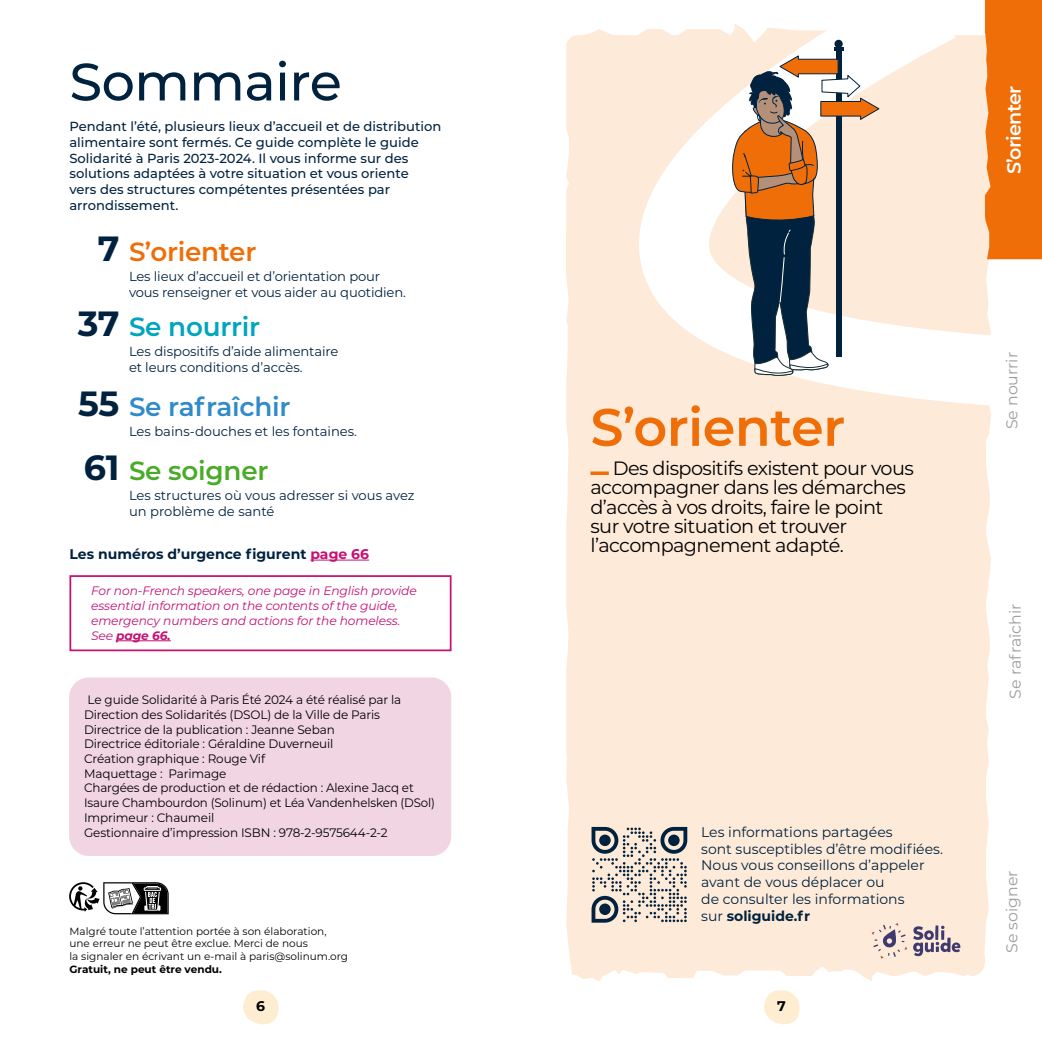
<style>
.page{position:relative;width:1042px;height:1042px;background:#fff}
.page>*{position:absolute;margin:0;border:0;box-sizing:border-box;transform-origin:0 0}
.Titre_1{font:600 52.5px "Montserrat";letter-spacing:-.01em;color:#ef6e07}
.t1{font:500 52.5px "Montserrat";letter-spacing:-.01em;color:#00223f}
.t2{font:600 26.25px "Montserrat";letter-spacing:-.01em;color:#318bc9}
.t3{font:600 26.25px "Montserrat";letter-spacing:-.01em;color:#ef6e07}
.t4{font:600 26.25px "Montserrat";letter-spacing:-.01em;color:#00a5be}
.t5{font:600 26.25px "Montserrat";letter-spacing:-.01em;color:#49ab28}
.chapo{font:19.25px "Montserrat";letter-spacing:-.03em;color:#000}
.t6{font:600 19.25px "Montserrat";letter-spacing:-.04em;color:#fff}
.t7{font:15.75px "Montserrat";color:#9d9e9e}
.t8{font:14px/16.8px "Montserrat";color:#00223f}
.Courant_-adresse{font:700 14px "Montserrat";color:#00223f}
.t9{font:700 14px "Montserrat";color:#000}
.Courant_-adresse-2{font:500 13.12px/15.8px "Montserrat";color:#00223f}
.t10{font:13.12px/15.8px "Montserrat";letter-spacing:-.01em;color:#00223f}
.t11{font:12.25px/14.7px "Montserrat";letter-spacing:-.01em;color:#000}
.ENCART_anglais{font:italic 12.25px/14.7px "Montserrat";letter-spacing:-.01em;color:#c41174}
.t12{font:10.5px/12.6px "Montserrat";color:#000}
.t13{font:700 10.5px "Montserrat";color:#000}
.s1{font-weight:700;font-size:35px;color:#00223f}
.s2{color:#c41174}
.s3{font-weight:700}
.s4{font-weight:400}
</style>
<div class="page">
<svg style="left:764px;top:990px;width:35px;height:34px"></svg>
<svg style="left:243px;top:990px;width:35px;height:34px"></svg>
<svg style="left:566px;top:836px;width:423px;height:145px;background:#feebda"></svg>
<div style="left:566px;top:446px;width:425px;height:390px;background:#feead8"></div>
<svg style="left:566px;top:0;width:476px;height:446px"></svg>
<div style="left:834px;top:40px;width:9px;height:8px;background:#00223f;border-radius:50%"></div>
<svg style="left:732px;top:48px;width:148px;height:328px"></svg>
<svg style="left:872px;top:923px;width:35px;height:35px"></svg>
<svg style="left:913px;top:925px;width:47px;height:31px"></svg>
<svg style="left:591px;top:827px;width:96px;height:95px;background:#c2bab3"></svg>
<div style="left:599px;top:834px;width:12px;height:12px;background:#00223f;border-radius:50%"></div>
<div style="left:668px;top:834px;width:11px;height:12px;background:#00223f;border-radius:50%"></div>
<div style="left:599px;top:903px;width:12px;height:12px;background:#00223f;border-radius:50%"></div>
<svg style="left:590px;top:471px;width:19px;height:4px"></svg>
<div style="left:69px;top:677px;width:382px;height:179px;background:#f2d5e2;border-radius:20px"></div>
<hr style="left:310px;top:560px;width:59px;height:1px;background:#c41174">
<svg style="left:69px;top:882px;width:100px;height:32px"></svg>
<hr style="left:116px;top:640px;width:55px;height:1px;background:#c41174">
<div style="left:69px;top:575px;width:382px;height:76px;border:2px solid #c41174"></div>
<div style="left:985px;top:0;width:57px;height:259px;background:#ef6e07"></div>
<p class="t1" style="left:69px;top:45px;width:274px">Sommaire</p>
<p class="Courant_-adresse-2" style="left:69px;top:118px;width:373px">Pendant l’été, plusieurs lieux d’accueil et de distribution alimentaire sont fermés. Ce guide complète le guide Solidarité à Paris 2023-2024. Il vous informe sur des solutions adaptées à votre situation et vous oriente<br>vers des structures compétentes présentées par arrondissement.</p>
<p class="t3" style="left:98px;top:233px;width:160px"><span class="s1">7</span> S’orienter</p>
<p class="t10" style="left:129px;top:268px;width:278px">Les lieux d’accueil et d’orientation pour vous renseigner et vous aider au quotidien.</p>
<p class="t4" style="left:78px;top:308px;width:184px"><span class="s1">37</span> Se nourrir</p>
<p class="t10" style="left:129px;top:343px;width:211px">Les dispositifs d’aide alimentaire et leurs conditions d’accès.</p>
<p class="t2" style="left:78px;top:388px;width:214px"><span class="s1">55</span> Se rafraîchir</p>
<p class="t10" style="left:129px;top:423px;width:230px">Les bains-douches et les fontaines.</p>
<p class="t5" style="left:84px;top:452px;width:186px"><span class="s1">61</span> Se soigner</p>
<p class="t10" style="left:129px;top:487px;width:287px">Les structures où vous adresser si vous avez un problème de santé</p>
<p class="Courant_-adresse" style="left:69px;top:543px;width:301px">Les numéros d’urgence figurent <span class="s2">page 66</span></p>
<p class="ENCART_anglais" style="left:91px;top:583px;width:327px">For non-French speakers, one page in English provide essential information on the contents of the guide, emergency numbers and actions for the homeless.<br>See <span class="s3">page 66.</span></p>
<p class="t11" style="left:84px;top:692px;width:319px">Le guide Solidarité à Paris Été 2024 a été réalisé par la<br>Direction des Solidarités (DSOL) de la Ville de Paris</p>
<p class="t11" style="left:84px;top:721px;width:252px">Directrice de la publication : Jeanne Seban</p>
<p class="t11" style="left:84px;top:736px;width:251px">Directrice éditoriale : Géraldine Duverneuil</p>
<p class="t11" style="left:84px;top:751px;width:183px">Création graphique : Rouge Vif</p>
<p class="t11" style="left:84px;top:765px;width:144px">Maquettage : Parimage</p>
<p class="t11" style="left:84px;top:780px;width:353px">Chargées de production et de rédaction : Alexine Jacq et<br>Isaure Chambourdon (Solinum) et Léa Vandenhelsken (DSol)<br>Imprimeur : Chaumeil</p>
<p class="t11" style="left:84px;top:824px;width:305px">Gestionnaire d’impression ISBN : 978-2-9575644-2-2</p>
<p class="t12" style="left:69px;top:924px;width:280px">Malgré toute l’attention portée à son élaboration, une erreur ne peut être exclue. Merci de nous<br>la signaler en écrivant un e-mail à paris@solinum.org</p>
<p class="t13" style="left:69px;top:961px;width:154px">Gratuit, ne peut être vendu.</p>
<p class="Titre_1" style="left:590px;top:390px;width:256px">S’orienter</p>
<p class="chapo" style="left:613px;top:455px;width:302px">Des dispositifs existent pour vous</p>
<p class="chapo" style="left:590px;top:474px;width:317px">accompagner dans les démarches</p>
<p class="chapo" style="left:590px;top:493px;width:294px">d’accès à vos droits, faire le point</p>
<p class="chapo" style="left:590px;top:513px;width:258px">sur votre situation et trouver</p>
<p class="chapo" style="left:590px;top:532px;width:255px">l’accompagnement adapté.</p>
<p class="t8" style="left:701px;top:823px;width:243px">Les informations partagées<br>sont susceptibles d’être modifiées.<br>Nous vous conseillons d’appeler avant de vous déplacer ou<br>de consulter les informations</p>
<p class="Courant_-adresse" style="left:701px;top:906px;width:110px"><span class="s4">sur</span> soliguide.fr</p>
<p class="t9" style="left:256px;top:996px;width:10px">6</p>
<p class="t9" style="left:777px;top:996px;width:10px">7</p>
<p class="t6" style="left:1000px;top:174px;width:90px;rotate:-90deg">S’orienter</p>
<p class="t7" style="left:1001px;top:429px;width:79px;rotate:-90deg">Se nourrir</p>
<p class="t7" style="left:1004px;top:699px;width:97px;rotate:-90deg">Se rafraîchir</p>
<p class="t7" style="left:1001px;top:953px;width:84px;rotate:-90deg">Se soigner</p>
</div>
